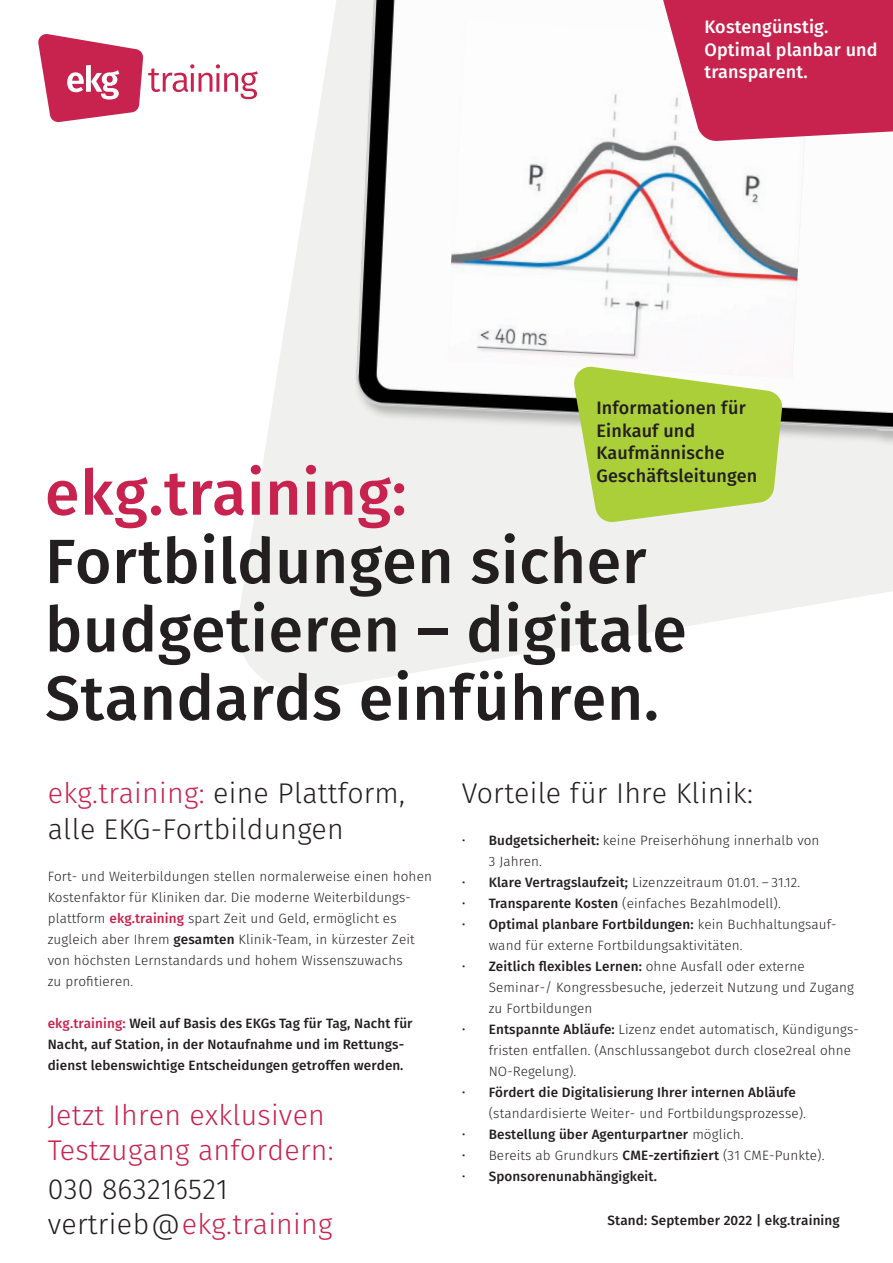
<style>
.page{position:relative;width:893px;height:1263px;background:#fff}
.page>*{position:absolute;margin:0;border:0;box-sizing:border-box;transform-origin:0 0}
.t1{font:500 62.55px/68.4px "Fira Sans";letter-spacing:.01em;color:#231f20}
.t2{font:300 28.5px/36px "Fira Sans";letter-spacing:.01em;color:#231f20}
.t3{font:300 28.5px/34.5px "Fira Sans";letter-spacing:.01em;color:#c7234e}
.t4{font:500 18px/22.5px "Fira Sans";letter-spacing:.01em;color:#231f20}
.t5{font:500 18px/22.5px "Fira Sans";letter-spacing:.01em;color:#fff}
.t6{font:300 13.5px/21px "Fira Sans";letter-spacing:.01em;color:#231f20}
.t7{font:500 13.5px/21px "Fira Sans";letter-spacing:.01em;color:#231f20}
.t8{font:500 13.5px "Fira Sans";letter-spacing:.01em;color:#221e1f}
.s1{color:#c7234e}
.s2{font-weight:500;color:#c7234e}
.s3{font-weight:500}
.s4{font-weight:300}
</style>
<div class="page">
<svg style="left:237px;top:19px;width:656px;height:672px;fill:#f0f1ef"></svg>
<img style="left:334px;top:0;width:559px;height:454px">
<img style="left:446px;top:20px;width:364px;height:358px">
<svg style="left:635px;top:0;width:258px;height:141px"></svg>
<svg style="left:38px;top:33px;width:220px;height:90px"></svg>
<svg style="left:572px;top:365px;width:211px;height:158px"></svg>
<p class="t5" style="left:704px;top:16px;width:175px">Kostengünstig.<br>Optimal planbar und transparent.</p>
<p class="t4" style="left:596px;top:397px;width:163px">Informationen für<br>Einkauf und<br>Kaufmännische<br>Geschäftsleitungen</p>
<p class="t1" style="left:45px;top:459px;width:603px"><span class="s1">ekg.training:<br></span>Fortbildungen sicher</p>
<p class="t1" style="left:45px;top:595px;width:643px">budgetieren – digitale<br>Standards einführen.</p>
<p class="t2" style="left:48px;top:775px;width:359px"><span class="s1">ekg.training:</span> eine Plattform, alle EKG-Fortbildungen</p>
<p class="t6" style="left:48px;top:866px;width:386px">Fort- und Weiterbildungen stellen normalerweise einen hohen Kostenfaktor für Kliniken dar. Die moderne Weiterbildungs&shy;plattform <span class="s2">ekg.training</span> spart Zeit und Geld, ermöglicht es zugleich aber Ihrem <span class="s3">gesamten</span> Klinik-Team, in kürzester Zeit von höchsten Lernstandards und hohem Wissenszuwachs<br>zu profitieren.</p>
<p class="t7" style="left:48px;top:1013px;width:366px"><span class="s1">ekg.training:</span> Weil auf Basis des EKGs Tag für Tag, Nacht für<br>Nacht, auf Station, in der Notaufnahme und im Rettungs&shy;dienst lebenswichtige Entscheidungen getroffen werden.</p>
<p class="t3" style="left:48px;top:1098px;width:288px">Jetzt Ihren exklusiven<br>Testzugang anfordern:</p>
<p class="t2" style="left:48px;top:1172px;width:286px;line-height:34.5px">030 863216521 vertrieb@<span class="s1">ekg.training</span></p>
<p class="t2" style="left:462px;top:775px;width:293px">Vorteile für Ihre Klinik:</p>
<p class="t6" style="left:489px;top:830px;width:332px;text-indent:-27px">• <span class="s3">Budgetsicherheit:</span> keine Preiserhöhung innerhalb von<br>3 Jahren.</p>
<p class="t6" style="left:462px;top:872px;width:340px">• <span class="s3">Klare Vertragslaufzeit;</span> Lizenzzeitraum 01.01. – 31.12.</p>
<p class="t6" style="left:462px;top:893px;width:321px">• <span class="s3">Transparente Kosten</span> (einfaches Bezahlmodell).</p>
<p class="t6" style="left:489px;top:914px;width:349px;text-indent:-27px">• <span class="s3">Optimal planbare Fortbildungen:</span> kein Buchhaltungsauf&shy;wand für externe Fortbildungsaktivitäten.</p>
<p class="t6" style="left:489px;top:956px;width:367px;text-indent:-27px">• <span class="s3">Zeitlich flexibles Lernen:</span> ohne Ausfall oder externe<br>Seminar-/ Kongressbesuche, jederzeit Nutzung und Zugang zu Fortbildungen</p>
<p class="t6" style="left:489px;top:1019px;width:372px;text-indent:-27px">• <span class="s3">Entspannte Abläufe:</span> Lizenz endet automatisch, Kündigungs&shy;fristen entfallen. (Anschlussangebot durch close2real ohne<br>NO-Regelung).</p>
<p class="t6" style="left:489px;top:1082px;width:319px;text-indent:-27px">• <span class="s3">Fördert die Digitalisierung Ihrer internen Abläufe </span>(standardisierte Weiter- und Fortbildungsprozesse).</p>
<p class="t7" style="left:462px;top:1124px;width:284px"><span class="s4">•</span> Bestellung über Agenturpartner <span class="s4">möglich.</span></p>
<p class="t6" style="left:462px;top:1145px;width:364px">• Bereits ab Grundkurs <span class="s3">CME-zertifiziert</span> (31 CME-Punkte).</p>
<p class="t7" style="left:462px;top:1166px;width:197px"><span class="s4">•</span> Sponsorenunabhängigkeit.</p>
<p class="t8" style="left:608px;top:1211px;width:234px">Stand: September 2022 | ekg.training</p>
</div>
